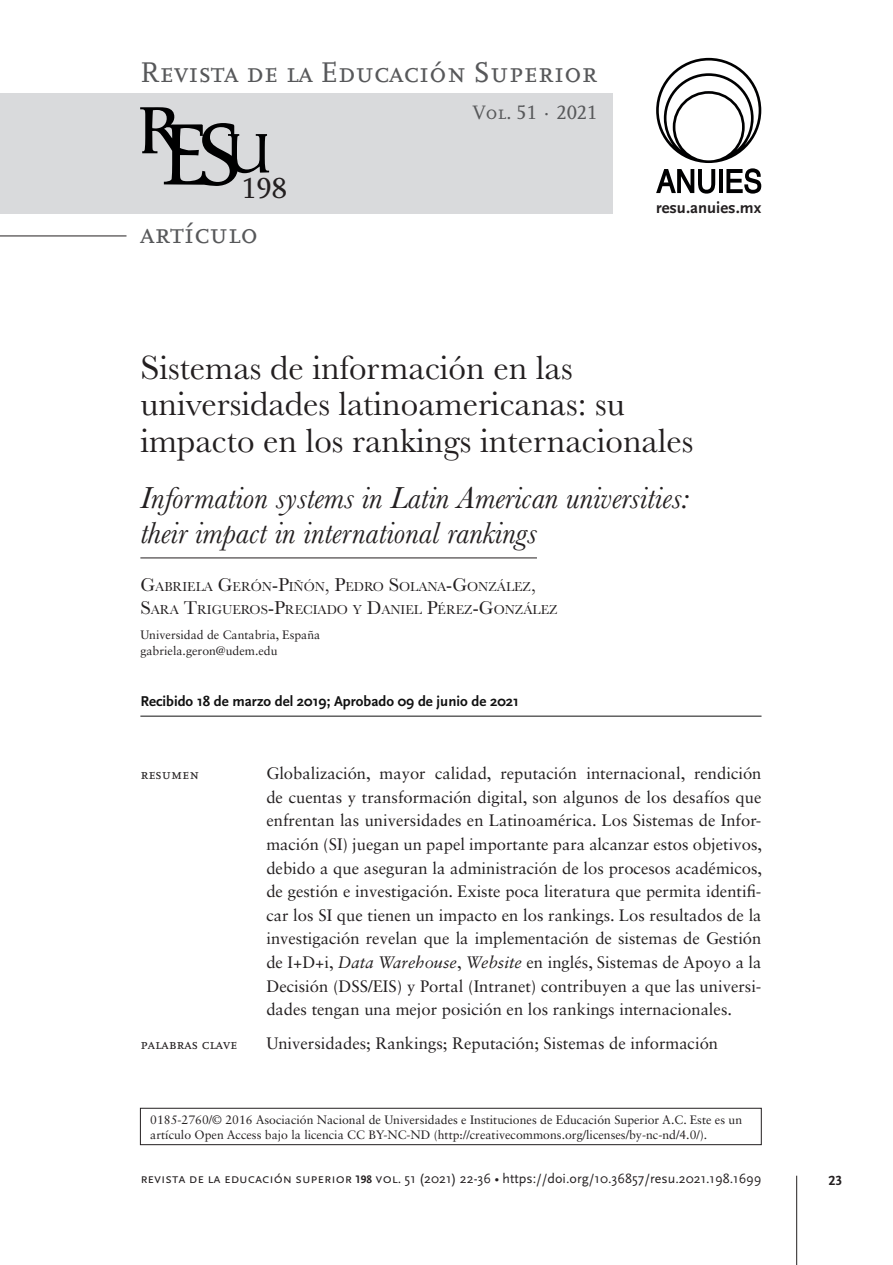
<style>
.page{position:relative;width:893px;height:1265px;background:#fff}
.page>*{position:absolute;margin:0;border:0;box-sizing:border-box;transform-origin:0 0}
.TITULO_original{font:35px/36.8px "Baskerville";color:#231f20}
.TITULO_traducido{font:italic 31.5px/35px "Baskerville";color:#231f20}
.t1{font:30.45px "Scala Caps";color:#231f20}
.t2{font:29.75px "Scala Caps";color:#57585a}
.t3{font:20.3px "Scala Caps";color:#57585a}
.Texto_Portadilla{font:16.62px/23.6px "Sabon LT Std";color:#231f20;text-align:justify}
.t4{font:700 16.62px "Scala Sans";color:#231f20}
.Texto_Portadilla-2{font:15.05px "Scala Caps";color:#231f20}
.recibido_aceptado{font:700 14.88px "Scala Sans";color:#111}
.t5{font:14px "Scala Sans Regular SC";color:#231f20}
.t6{font:14px "Scala Sans Bold SC";color:#231f20}
.AUTOR{font:13.47px/23.1px "Baskerville";color:#231f20}
.Afiliacion_Autores{font:12.25px/14.7px "Sabon LT Std";color:#231f20}
.s1{font-size:19.25px}
.s2{font-style:italic}
.s3{font-family:"Scala Sans Bold SC";font-size:11.38px}
.s4{font-family:"Scala Sans"}
</style>
<div class="page">
<div style="left:0;top:93px;width:613px;height:120px;background:#d9dadc"></div>
<div style="left:140px;top:1108px;width:621px;height:37px;border:1px solid #231f20"></div>
<svg style="left:140px;top:107px;width:129px;height:79px"></svg>
<svg style="left:656px;top:58px;width:105px;height:136px"></svg>
<hr style="left:796px;top:1176px;width:1px;height:89px;background:#231f20">
<hr style="left:0;top:236px;width:126px;height:1px;background:#231f20">
<hr style="left:140px;top:557px;width:397px;height:1px;background:#231f20">
<hr style="left:140px;top:716px;width:621px;height:1px;background:#111">
<h3 class="t2" style="left:140px;top:56px;width:459px">Revista de la Educación Superior</h3>
<h3 class="t1" style="left:241px;top:172px;width:47px">198</h3>
<h3 class="t2" style="left:140px;top:217px;width:119px">artículo</h3>
<p class="t3" style="left:472px;top:101px;width:126px">Vol. 51 · 2021</p>
<p class="t4" style="left:656px;top:199px;width:107px">resu.anuies.mx</p>
<p class="TITULO_original" style="left:140px;top:350px;width:554px">Sistemas de información en las universidades latinoamericanas: su impacto en los rankings internacionales</p>
<p class="TITULO_traducido" style="left:140px;top:480px;width:550px">Information systems in Latin American universities: their impact in international rankings</p>
<p class="AUTOR" style="left:140px;top:575px;width:419px"><span class="s1">G</span>ABRIELA <span class="s1">G</span>ERÓN<span class="s1">-P</span>IÑÓN<span class="s1">, P</span>EDRO <span class="s1">S</span>OLANA<span class="s1">-G</span>ONZÁLEZ<span class="s1">,<br>S</span>ARA <span class="s1">T</span>RIGUEROS<span class="s1">-P</span>RECIADO Y <span class="s1">D</span>ANIEL <span class="s1">P</span>ÉREZ<span class="s1">-G</span>ONZÁLEZ</p>
<p class="Afiliacion_Autores" style="left:140px;top:628px;width:181px">Universidad de Cantabria, España</p>
<p class="Afiliacion_Autores" style="left:140px;top:643px;width:139px">gabriela.geron@udem.edu</p>
<p class="recibido_aceptado" style="left:140px;top:693px;width:380px">Recibido 18 de marzo del 2019; Aprobado 09 de junio de 2021</p>
<p class="Texto_Portadilla-2" style="left:140px;top:766px;width:60px">resumen</p>
<p class="Texto_Portadilla" style="left:266px;top:761px;width:497px">Globalización, mayor calidad, reputación internacional, rendición de cuentas y transformación digital, son algunos de los desafíos que enfrentan las universidades en Latinoamérica. Los Sistemas de Infor&shy;mación (SI) juegan un papel importante para alcanzar estos objetivos, debido a que aseguran la administración de los procesos académicos, de gestión e investigación. Existe poca literatura que permita identifi&shy;car los SI que tienen un impacto en los rankings. Los resultados de la investigación revelan que la implementación de sistemas de Gestión de I+D+i, <span class="s2">Data Warehouse</span>, <span class="s2">Website</span> en inglés, Sistemas de Apoyo a la Decisión (DSS/EIS) y Portal (Intranet) contribuyen a que las universi&shy;dades tengan una mejor posición en los rankings internacionales.</p>
<p class="Texto_Portadilla-2" style="left:140px;top:1036px;width:99px">palabras clave</p>
<p class="Texto_Portadilla" style="left:266px;top:1031px;width:453px">Universidades; Rankings; Reputación; Sistemas de información</p>
<p class="Afiliacion_Autores" style="left:150px;top:1112px;width:593px">0185-2760/© 2016 Asociación Nacional de Universidades e Instituciones de Educación Superior A.C. Este es un artículo Open Access bajo la licencia CC BY-NC-ND (http://creativecommons.org/licenses/by-nc-nd/4.0/).</p>
<p class="t5" style="left:140px;top:1171px;width:623px">revista de la educación superior <span class="s3">198</span> vol. 51 (2021) 22-36 • <span class="s4">https://doi.org/10.36857/resu.2021.198.1699</span></p>
<p class="t6" style="left:828px;top:1173px;width:15px">23</p>
</div>
